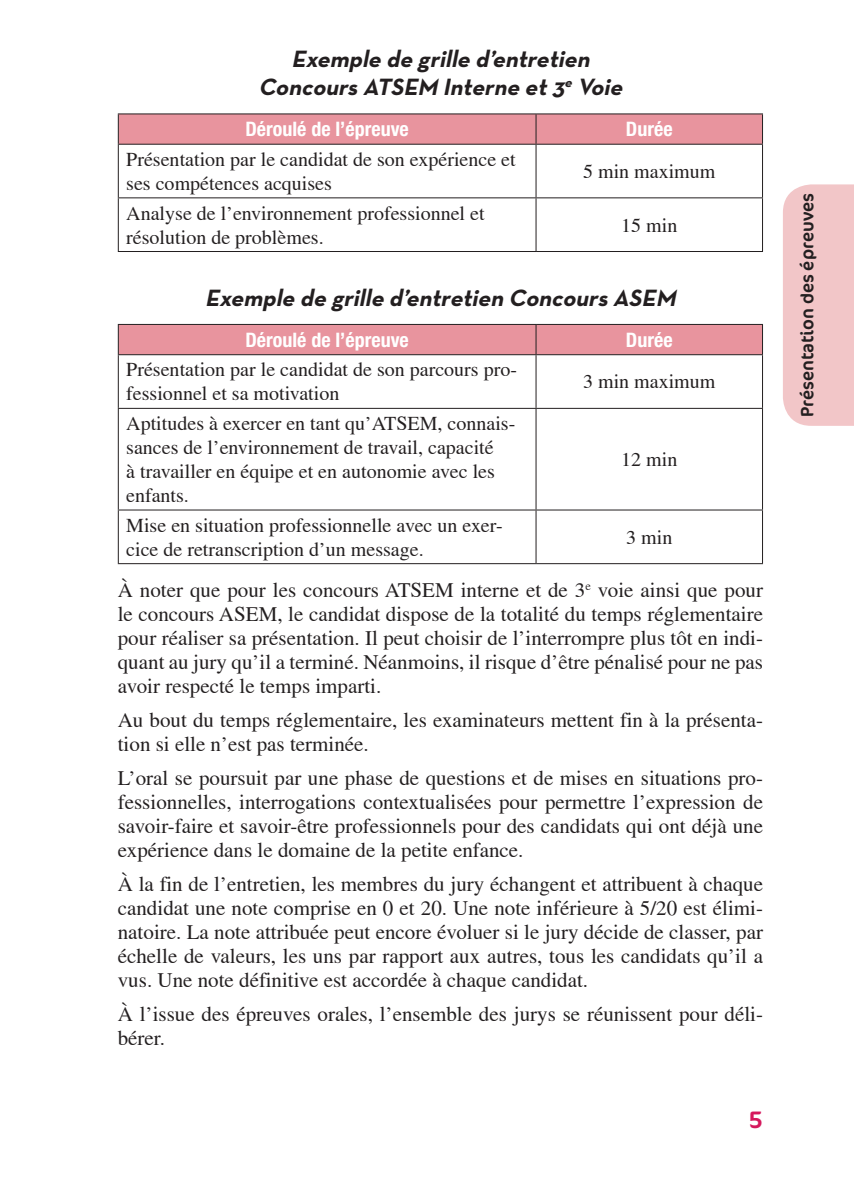
<style>
.page{position:relative;width:854px;height:1199px;background:#fff}
.page>*{position:absolute;margin:0;border:0;box-sizing:border-box;transform-origin:0 0}
.t1{font:italic 700 24px/28px "Neutra Text";color:#231f20;text-align:center}
.t2{font:24px "Cocon OT";color:#d5195d}
.t3{font:21px/24px "Times";color:#231f20;text-align:justify}
.t4{font:20px/24px "Times";color:#231f20}
.t5{font:700 condensed 20px "Helvetica Neue LT Std";color:#fff}
.t6{font:18px "Cocon OT";color:#231f20}
</style>
<div class="page">
<div style="left:783px;top:184px;width:70px;height:242px;background:#f2c6c8"></div>
<div style="left:119px;top:114px;width:642px;height:30px;background:#e8949e"></div>
<hr style="left:118px;top:113px;width:418px;height:1px;background:#231f20">
<hr style="left:118px;top:114px;width:1px;height:30px;background:#231f20">
<hr style="left:536px;top:113px;width:226px;height:1px;background:#231f20">
<hr style="left:535px;top:114px;width:1px;height:30px;background:#231f20">
<hr style="left:761px;top:114px;width:1px;height:30px;background:#231f20">
<hr style="left:118px;top:144px;width:418px;height:1px;background:#231f20">
<hr style="left:118px;top:145px;width:1px;height:52px;background:#231f20">
<hr style="left:536px;top:144px;width:226px;height:1px;background:#231f20">
<hr style="left:535px;top:145px;width:1px;height:52px;background:#231f20">
<hr style="left:761px;top:145px;width:1px;height:52px;background:#231f20">
<hr style="left:118px;top:197px;width:418px;height:1px;background:#231f20">
<hr style="left:118px;top:198px;width:1px;height:53px;background:#231f20">
<hr style="left:536px;top:197px;width:226px;height:1px;background:#231f20">
<hr style="left:535px;top:198px;width:1px;height:53px;background:#231f20">
<hr style="left:761px;top:198px;width:1px;height:53px;background:#231f20">
<hr style="left:118px;top:251px;width:418px;height:1px;background:#231f20">
<hr style="left:536px;top:251px;width:226px;height:1px;background:#231f20">
<div style="left:118px;top:324px;width:644px;height:30px;background:#e8949e"></div>
<hr style="left:118px;top:354px;width:418px;height:1px;background:#231f20">
<hr style="left:118px;top:355px;width:1px;height:53px;background:#231f20">
<hr style="left:536px;top:354px;width:226px;height:1px;background:#231f20">
<hr style="left:535px;top:355px;width:1px;height:53px;background:#231f20">
<hr style="left:761px;top:355px;width:1px;height:53px;background:#231f20">
<hr style="left:118px;top:408px;width:418px;height:1px;background:#231f20">
<hr style="left:118px;top:409px;width:1px;height:100px;background:#231f20">
<hr style="left:536px;top:408px;width:226px;height:1px;background:#231f20">
<hr style="left:535px;top:409px;width:1px;height:100px;background:#231f20">
<hr style="left:761px;top:409px;width:1px;height:100px;background:#231f20">
<hr style="left:118px;top:509px;width:418px;height:1px;background:#231f20">
<hr style="left:118px;top:510px;width:1px;height:53px;background:#231f20">
<hr style="left:536px;top:509px;width:226px;height:1px;background:#231f20">
<hr style="left:535px;top:510px;width:1px;height:53px;background:#231f20">
<hr style="left:761px;top:510px;width:1px;height:53px;background:#231f20">
<hr style="left:118px;top:563px;width:418px;height:1px;background:#231f20">
<hr style="left:536px;top:563px;width:226px;height:1px;background:#231f20">
<p class="t1" style="left:258px;top:45px;width:371px">Exemple de grille d’entretien<br>ConcoursATSEM Interne et3<sup>e</sup> Voie</p>
<p class="t5" style="left:245px;top:117px;width:165px">Déroulé de l’épreuve</p>
<p class="t5" style="left:625px;top:117px;width:48px">Durée</p>
<p class="t4" style="left:126px;top:147px;width:391px">Présentation par le candidat de son expérience et ses compétences acquises</p>
<p class="t4" style="left:583px;top:159px;width:134px">5 min maximum</p>
<p class="t4" style="left:126px;top:201px;width:360px">Analyse de l’environnement professionnel et résolution de problèmes.</p>
<p class="t4" style="left:621px;top:213px;width:58px">15 min</p>
<p class="t1" style="left:205px;top:283px;width:477px">Exemple de grille d’entretien ConcoursASEM</p>
<p class="t5" style="left:245px;top:327px;width:165px">Déroulé de l’épreuve</p>
<p class="t5" style="left:625px;top:327px;width:48px">Durée</p>
<p class="t4" style="left:126px;top:358px;width:392px">Présentation par le candidat de son parcours pro&shy;fessionnel et sa motivation</p>
<p class="t4" style="left:583px;top:370px;width:134px">3 min maximum</p>
<p class="t4" style="left:126px;top:411px;width:390px">Aptitudes à exercer en tant qu’ATSEM, connais&shy;sances de l’environnement de travail, capacité<br>à travailler en équipe et en autonomie avec les enfants.</p>
<p class="t4" style="left:621px;top:447px;width:58px">12 min</p>
<p class="t4" style="left:126px;top:513px;width:377px">Mise en situation professionnelle avec un exer&shy;cice de retranscription d’un message.</p>
<p class="t4" style="left:626px;top:525px;width:48px">3 min</p>
<p class="t3" style="left:118px;top:578px;width:646px">À noter que pour les concours ATSEM interne et de 3<sup>e</sup> voie ainsi que pour le concours ASEM, le candidat dispose de la totalité du temps réglementaire pour réaliser sa présentation. Il peut choisir de l’interrompre plus tôt en indi&shy;quant au jury qu’il a terminé. Néanmoins, il risque d’être pénalisé pour ne pas avoir respecté le temps imparti.</p>
<p class="t3" style="left:118px;top:708px;width:646px">Au bout du temps réglementaire, les examinateurs mettent fin à la présenta&shy;tion si elle n’est pas terminée.</p>
<p class="t3" style="left:118px;top:766px;width:646px">L’oral se poursuit par une phase de questions et de mises en situations pro&shy;fessionnelles, interrogations contextualisées pour permettre l’expression de savoir-faire et savoir-être professionnels pour des candidats qui ont déjà une expérience dans le domaine de la petite enfance.</p>
<p class="t3" style="left:118px;top:872px;width:646px">À la fin de l’entretien, les membres du jury échangent et attribuent à chaque candidat une note comprise en 0 et 20. Une note inférieure à 5/20 est élimi&shy;natoire. La note attribuée peut encore évoluer si le jury décide de classer, par échelle de valeurs, les uns par rapport aux autres, tous les candidats qu’il a vus. Une note définitive est accordée à chaque candidat.</p>
<p class="t3" style="left:118px;top:1002px;width:646px">À l’issue des épreuves orales, l’ensemble des jurys se réunissent pour déli&shy;bérer.</p>
<p class="t2" style="left:748px;top:1105px;width:16px">5</p>
<p class="t6" style="left:796px;top:417px;width:225px;rotate:-90deg">Présentation des épreuves</p>
</div>
